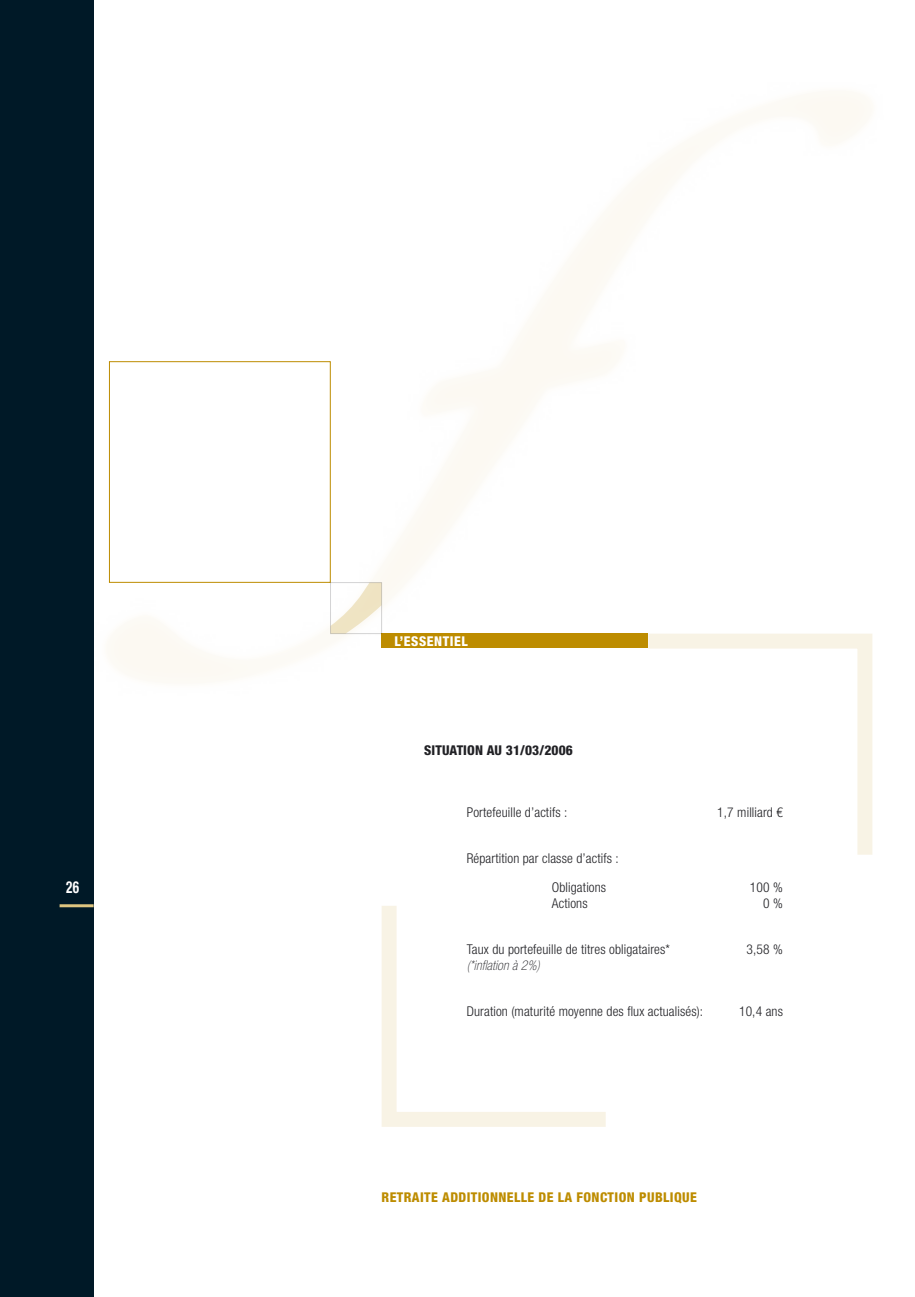
<style>
.page{position:relative;width:915px;height:1297px;background:#fff}
.page>*{position:absolute;margin:0;border:0;box-sizing:border-box;transform-origin:0 0}
.t1{font:700 condensed 16.5px "Helvetica Neue LT";color:#fff;scale:.8 1}
.t2{font:300 condensed 13.5px/29px "Helvetica Neue LT";letter-spacing:.01em;color:#212125}
.t3{font:800 condensed 13.5px "Helvetica Neue LT";letter-spacing:.03em;color:#bd8c00}
.t4{font:800 condensed 13.5px "Helvetica Neue LT";letter-spacing:.01em;color:#212125}
.t5{font:italic 100 condensed 13.5px "Helvetica Neue LT";letter-spacing:.01em;color:#212125}
.t6{font:800 condensed 13.5px "Helvetica Neue LT";letter-spacing:.04em;color:#fff}
</style>
<div class="page">
<svg style="left:108px;top:94px;width:760px;height:587px"></svg>
<div style="left:109px;top:361px;width:221px;height:222px;border:1px solid #bd8c00"></div>
<div style="left:0;top:0;width:94px;height:1297px;background:#001927"></div>
<hr style="left:60px;top:904px;width:34px;height:3px;background:#dec580">
<svg style="left:645px;top:631px;width:228px;height:224px"></svg>
<svg style="left:382px;top:906px;width:224px;height:221px"></svg>
<div style="left:381px;top:634px;width:267px;height:14px;background:#bd8c00"></div>
<svg style="left:332px;top:584px;width:47px;height:48px"></svg>
<p class="t1" style="left:66px;top:877px;width:18px">26</p>
<p class="t6" style="left:394px;top:633px;width:75px">L’ESSENTIEL</p>
<p class="t4" style="left:424px;top:742px;width:150px">SITUATION AU 31/03/2006</p>
<p class="t2" style="left:466px;top:798px;width:102px">Portefeuille d’actifs :</p>
<p class="t2" style="left:717px;top:798px;width:67px">1,7 milliard €</p>
<p class="t2" style="left:551px;top:844px;width:68px;text-indent:-85px">Répartition par classe d’actifs :<br>Obligations</p>
<p class="t2" style="left:749px;top:873px;width:34px">100 %</p>
<p class="t2" style="left:551px;top:889px;width:37px">Actions</p>
<p class="t2" style="left:763px;top:889px;width:21px">0 %</p>
<p class="t2" style="left:466px;top:935px;width:205px">Taux du portefeuille de titres obligataires*</p>
<p class="t2" style="left:746px;top:935px;width:38px">3,58 %</p>
<p class="t5" style="left:466px;top:958px;width:75px">(*inflation à 2%)</p>
<p class="t2" style="left:466px;top:997px;width:238px">Duration (maturité moyenne des flux actualisés):</p>
<p class="t2" style="left:738px;top:997px;width:45px">10,4 ans</p>
<p class="t3" style="left:381px;top:1188px;width:316px">RETRAITE ADDITIONNELLE DE LA FONCTION PUBLIQUE</p>
</div>
